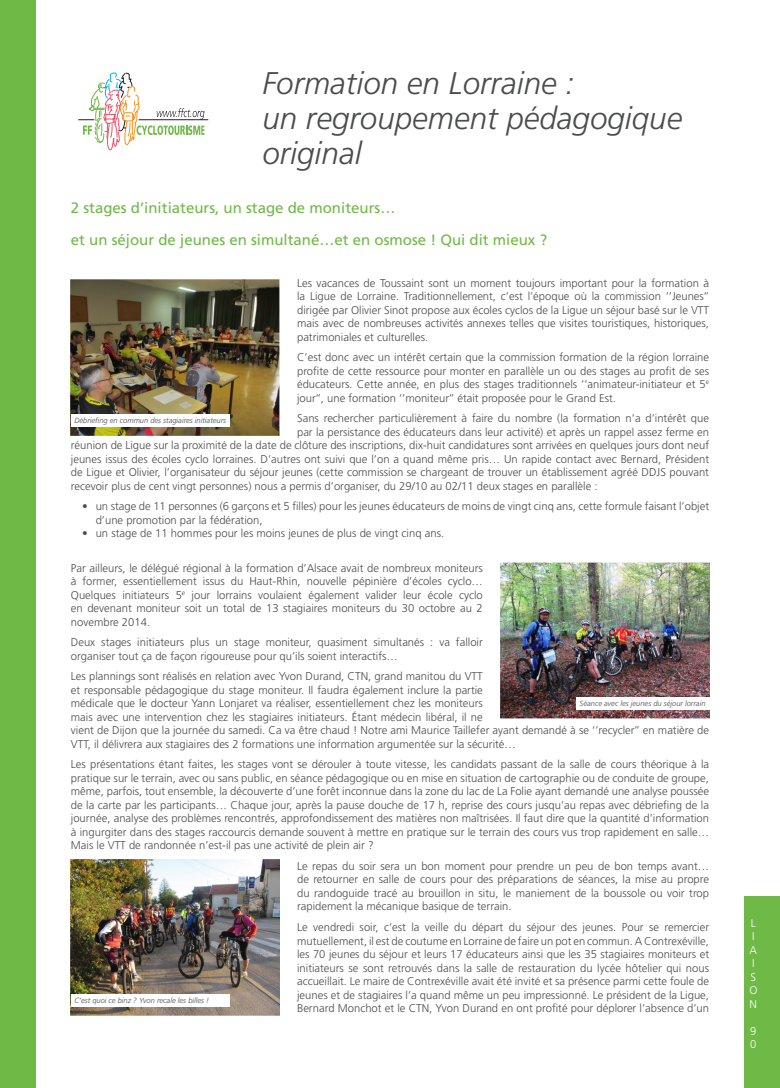
<style>
.page{position:relative;width:780px;height:1088px;background:#fff}
.page>*{position:absolute;margin:0;border:0;box-sizing:border-box;transform-origin:0 0}
.t1{font:italic 300 31.38px/35px "Frutiger";color:#4b4c4d}
.t2{font:15px/32.1px "Frutiger";color:#6fb946}
.t3{font:300 11.25px/13.5px "Frutiger";color:#4b4c4d;text-align:justify}
.t4{font:300 11.25px/13.5px "Frutiger";color:#fff}
.t5{font:italic 300 7.5px "Frutiger";color:#4b4c4d}
</style>
<div class="page">
<div style="left:0;top:0;width:35px;height:1088px;background:#6fb946"></div>
<div style="left:744px;top:896px;width:36px;height:192px;background:#6fb946"></div>
<hr style="left:139px;top:120px;width:69px;height:1px;background:#231f20">
<svg style="left:78px;top:72px;width:126px;height:79px"></svg>
<img style="left:71px;top:279px;width:208px;height:156px">
<div style="left:71px;top:414px;width:159px;height:13px;background:#fff"></div>
<img style="left:500px;top:562px;width:209px;height:157px">
<div style="left:576px;top:697px;width:133px;height:13px;background:#fff"></div>
<img style="left:71px;top:859px;width:208px;height:156px">
<div style="left:71px;top:994px;width:159px;height:13px;background:#fff"></div>
<h1 class="t1" style="left:262px;top:66px;width:421px">Formation en Lorraine :<br>un regroupement pédagogique original</h1>
<h2 class="t2" style="left:71px;top:192px;width:477px">2 stages d’initiateurs, un stage de moniteurs…<br>et un séjour de jeunes en simultané…et en osmose ! Qui dit mieux ?</h2>
<p class="t3" style="left:297px;top:276px;width:413px">Les vacances de Toussaint sont un moment toujours important pour la formation à la Ligue de Lorraine. Traditionnellement, c’est l’époque où la commission ‘’Jeunes’’ dirigée par Olivier Sinot propose aux écoles cyclos de la Ligue un séjour basé sur le VTT mais avec de nombreuses activités annexes telles que visites touristiques, historiques, patrimoniales et culturelles.</p>
<p class="t3" style="left:297px;top:351px;width:413px">C’est donc avec un intérêt certain que la commission formation de la région lorraine profite de cette ressource pour monter en parallèle un ou des stages au profit de ses éducateurs. Cette année, en plus des stages traditionnels ‘’animateur-initiateur et 5<sup>e </sup>jour’’, une formation ‘’moniteur’’ était proposée pour le Grand Est.</p>
<p class="t3" style="left:297px;top:412px;width:413px">Sans rechercher particulièrement à faire du nombre (la formation n’a d’intérêt que</p>
<p class="t3" style="left:297px;top:425px;width:413px">par la persistance des éducateurs dans leur activité) et après un rappel assez ferme en</p>
<p class="t3" style="left:71px;top:439px;width:639px">réunion de Ligue sur la proximité de la date de clôture des inscriptions, dix-huit candidatures sont arrivées en quelques jours dont neuf</p>
<p class="t3" style="left:71px;top:452px;width:639px">jeunes issus des écoles cyclo lorraines. D’autres ont suivi que l’on a quand même pris… Un rapide contact avec Bernard, Président</p>
<p class="t3" style="left:71px;top:466px;width:639px">de Ligue et Olivier, l’organisateur du séjour jeunes (cette commission se chargeant de trouver un établissement agréé DDJS pouvant</p>
<p class="t3" style="left:71px;top:479px;width:528px">recevoir plus de cent vingt personnes) nous a permis d’organiser, du 29/10 au 02/11 deux stages en parallèle :</p>
<p class="t3" style="left:96px;top:500px;width:615px;text-indent:-13px">• un stage de 11 personnes (6 garçons et 5 filles) pour les jeunes éducateurs de moins de vingt cinq ans, cette formule faisant l’objet d’une promotion par la fédération,</p>
<p class="t3" style="left:82px;top:527px;width:363px">• un stage de 11 hommes pour les moins jeunes de plus de vingt cinq ans.</p>
<p class="t3" style="left:71px;top:561px;width:413px">Par ailleurs, le délégué régional à la formation d’Alsace avait de nombreux moniteurs à former, essentiellement issus du Haut-Rhin, nouvelle pépinière d’écoles cyclo… Quelques initiateurs 5<sup>e</sup> jour lorrains voulaient également valider leur école cyclo en devenant moniteur soit un total de 13 stagiaires moniteurs du 30 octobre au 2 novembre 2014.</p>
<p class="t3" style="left:71px;top:636px;width:413px">Deux stages initiateurs plus un stage moniteur, quasiment simultanés : va falloir organiser tout ça de façon rigoureuse pour qu’ils soient interactifs…</p>
<p class="t3" style="left:71px;top:670px;width:639px;text-align:left">Les plannings sont réalisés en relation avec Yvon Durand, CTN, grand manitou du VTT<br>et responsable pédagogique du stage moniteur. Il faudra également inclure la partie<br>médicale que le docteur Yann Lonjaret va réaliser, essentiellement chez les moniteurs<br>mais avec une intervention chez les stagiaires initiateurs. Étant médecin libéral, il ne<br>vient de Dijon que la journée du samedi. Ca va être chaud ! Notre ami Maurice Taillefer ayant demandé à se ‘’recycler’’ en matière de VTT, il délivrera aux stagiaires des 2 formations une information argumentée sur la sécurité…</p>
<p class="t3" style="left:71px;top:758px;width:639px">Les présentations étant faites, les stages vont se dérouler à toute vitesse, les candidats passant de la salle de cours théorique à la pratique sur le terrain, avec ou sans public, en séance pédagogique ou en mise en situation de cartographie ou de conduite de groupe, même, parfois, tout ensemble, la découverte d’une forêt inconnue dans la zone du lac de La Folie ayant demandé une analyse poussée de la carte par les participants… Chaque jour, après la pause douche de 17 h, reprise des cours jusqu’au repas avec débriefing de la journée, analyse des problèmes rencontrés, approfondissement des matières non maîtrisées. Il faut dire que la quantité d’information à ingurgiter dans des stages raccourcis demande souvent à mettre en pratique sur le terrain des cours vus trop rapidement en salle… Mais le VTT de randonnée n’est-il pas une activité de plein air ?</p>
<p class="t3" style="left:297px;top:859px;width:413px">Le repas du soir sera un bon moment pour prendre un peu de bon temps avant… de retourner en salle de cours pour des préparations de séances, la mise au propre du randoguide tracé au brouillon in situ, le maniement de la boussole ou voir trop rapidement la mécanique basique de terrain.</p>
<p class="t3" style="left:297px;top:920px;width:413px">Le vendredi soir, c’est la veille du départ du séjour des jeunes. Pour se remercier mutuellement, il est de coutume en Lorraine de faire un pot en commun. A Contrexéville, les 70 jeunes du séjour et leurs 17 éducateurs ainsi que les 35 stagiaires moniteurs et initiateurs se sont retrouvés dans la salle de restauration du lycée hôtelier qui nous accueillait. Le maire de Contrexéville avait été invité et sa présence parmi cette foule de jeunes et de stagiaires l’a quand même un peu impressionné. Le président de la Ligue, Bernard Monchot et le CTN, Yvon Durand en ont profité pour déplorer l’absence d’un</p>
<p class="t5" style="left:74px;top:416px;width:153px">Débriefing en commun des stagiaires initiateurs</p>
<p class="t5" style="left:579px;top:699px;width:127px">Séance avec les jeunes du séjour lorrain</p>
<p class="t5" style="left:74px;top:996px;width:136px">C’est quoi ce binz ? Yvon recale les billes !</p>
<p class="t4" style="left:749px;top:916px;width:10px">L<br>I<br>A<br>I<br>S<br>O<br>N</p>
<p class="t4" style="left:750px;top:1024px;width:8px">9<br>0</p>
</div>
